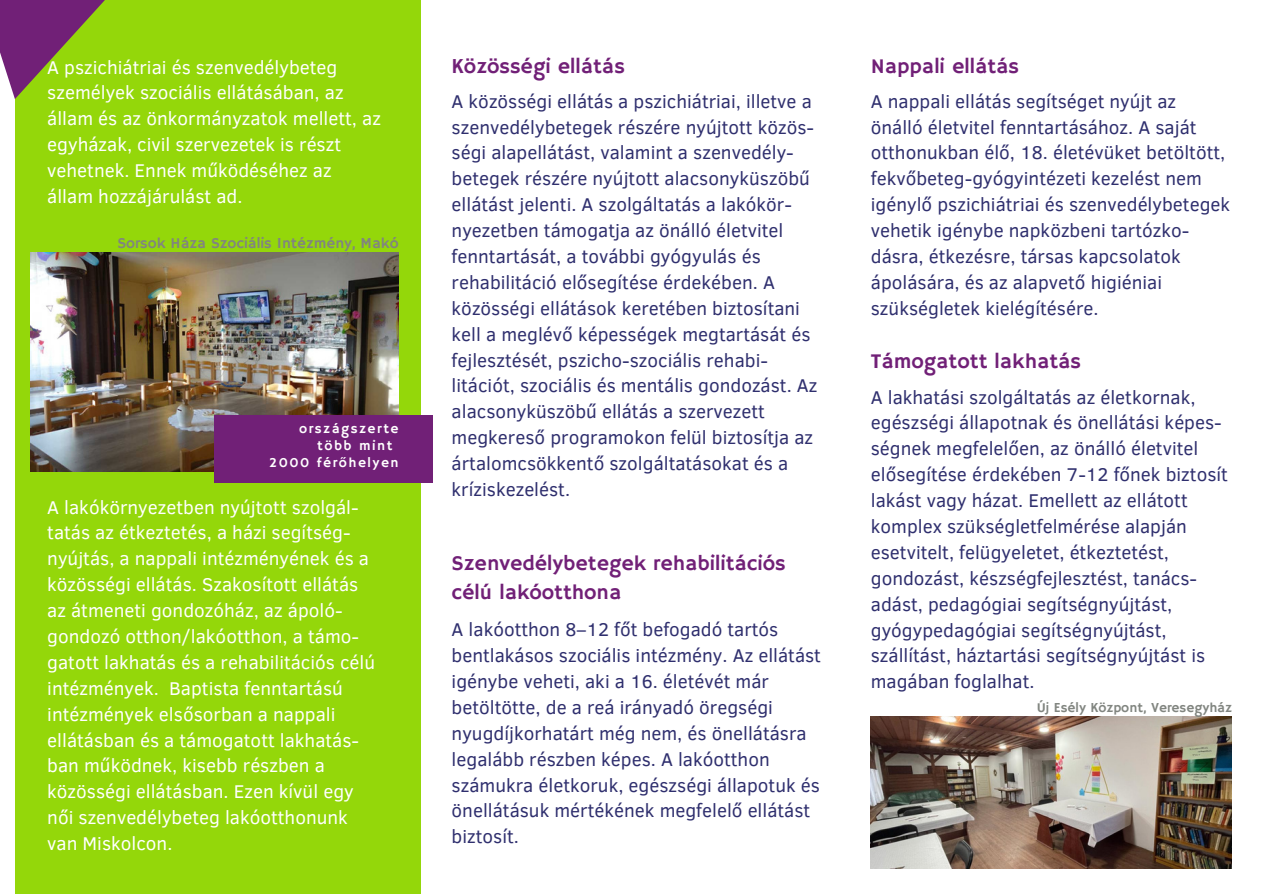
<style>
.page{position:relative;width:1263px;height:894px;background:#fff}
.page>*{position:absolute;margin:0;border:0;box-sizing:border-box;transform-origin:0 0}
.t1{font:21.15px/29.2px "Hammersmith One";color:#712077}
.t2{font:18.9px/25.8px "Clear Sans";color:#2f2f6e}
.t3{font:18.9px/25.8px "Clear Sans";color:#fff}
.t4{font:15.15px "Hammersmith One";color:#818580}
.t5{font:13.8px "Hammersmith One";letter-spacing:.11em;color:#fff}
.t6{font:13.65px "Hammersmith One";color:#818580}
</style>
<div class="page">
<div style="left:0;top:0;width:421px;height:893px;background:#94d70a"></div>
<img style="left:871px;top:716px;width:361px;height:152px">
<img style="left:31px;top:253px;width:368px;height:218px">
<div style="left:215px;top:415px;width:218px;height:68px;background:#712077"></div>
<div style="left:0;top:0;width:15px;height:893px;background:#fff"></div>
<svg style="left:0;top:0;width:105px;height:99px"></svg>
<p class="t3" style="left:47px;top:53px;width:335px">A pszichiátriai és szenvedélybeteg személyek szociális ellátásában, az állam és az önkormányzatok mellett, az egyházak, civil szervezetek is részt vehetnek. Ennek működéséhez az állam hozzájárulást ad.</p>
<p class="t4" style="left:117px;top:234px;width:283px">Sorsok Háza Szociális Intézmény, Makó</p>
<p class="t5" style="left:299px;top:421px;width:101px">országszerte</p>
<p class="t5" style="left:317px;top:438px;width:77px">több mint</p>
<p class="t5" style="left:269px;top:454px;width:131px">2000 férőhelyen</p>
<p class="t3" style="left:47px;top:493px;width:329px">A lakókörnyezetben nyújtott szolgál&shy;tatás az étkeztetés, a házi segítség&shy;nyújtás, a nappali intézményének és a közösségi ellátás. Szakosított ellátás az átmeneti gondozóház, az ápoló&shy;gondozó otthon/lakóotthon, a támo&shy;gatott lakhatás és a rehabilitációs célú intézmények. Baptista fenntartású intézmények elsősorban a nappali ellátásban és a támogatott lakhatás&shy;ban működnek, kisebb részben a közösségi ellátásban. Ezen kívül egy női szenvedélybeteg lakóotthonunk van Miskolcon.</p>
<p class="t1" style="left:452px;top:53px;width:175px">Közösségi ellátás</p>
<p class="t2" style="left:452px;top:87px;width:367px">A közösségi ellátás a pszichiátriai, illetve a szenvedélybetegek részére nyújtott közös&shy;ségi alapellátást, valamint a szenvedély&shy;betegek részére nyújtott alacsonyküszöbű ellátást jelenti. A szolgáltatás a lakókör&shy;nyezetben támogatja az önálló életvitel fenntartását, a további gyógyulás és rehabilitáció elősegítése érdekében. A közösségi ellátások keretében biztosítani kell a meglévő képességek megtartását és fejlesztését, pszicho-szociális rehabi&shy;litációt, szociális és mentális gondozást. Az alacsonyküszöbű ellátás a szervezett megkereső programokon felül biztosítja az ártalomcsökkentő szolgáltatásokat és a kríziskezelést.</p>
<p class="t1" style="left:452px;top:549px;width:336px">Szenvedélybetegek rehabilitációs célú lakóotthona</p>
<p class="t2" style="left:452px;top:615px;width:371px">A lakóotthon 8–12 főt befogadó tartós bentlakásos szociális intézmény. Az ellátást igénybe veheti, aki a 16. életévét már betöltötte, de a reá irányadó öregségi nyugdíjkorhatárt még nem, és önellátásra legalább részben képes. A lakóotthon számukra életkoruk, egészségi állapotuk és önellátásuk mértékének megfelelő ellátást biztosít.</p>
<p class="t1" style="left:871px;top:53px;width:150px">Nappali ellátás</p>
<p class="t2" style="left:871px;top:87px;width:361px">A nappali ellátás segítséget nyújt az önálló életvitel fenntartásához. A saját otthonukban élő, 18. életévüket betöltött, fekvőbeteg-gyógyintézeti kezelést nem igénylő pszichiátriai és szenvedélybetegek vehetik igénybe napközbeni tartózko&shy;dásra, étkezésre, társas kapcsolatok ápolására, és az alapvető higiéniai szükségletek kielégítésére.</p>
<p class="t1" style="left:871px;top:347px;width:212px">Támogatott lakhatás</p>
<p class="t2" style="left:871px;top:383px;width:359px">A lakhatási szolgáltatás az életkornak, egészségi állapotnak és önellátási képes&shy;ségnek megfelelően, az önálló életvitel elősegítése érdekében 7-12 főnek biztosít lakást vagy házat. Emellett az ellátott komplex szükségletfelmérése alapján esetvitelt, felügyeletet, étkeztetést, gondozást, készségfejlesztést, tanács&shy;adást, pedagógiai segítségnyújtást, gyógypedagógiai segítségnyújtást, szállítást, háztartási segítségnyújtást is magában foglalhat.</p>
<p class="t6" style="left:1037px;top:699px;width:197px">Új Esély Központ, Veresegyház</p>
</div>
